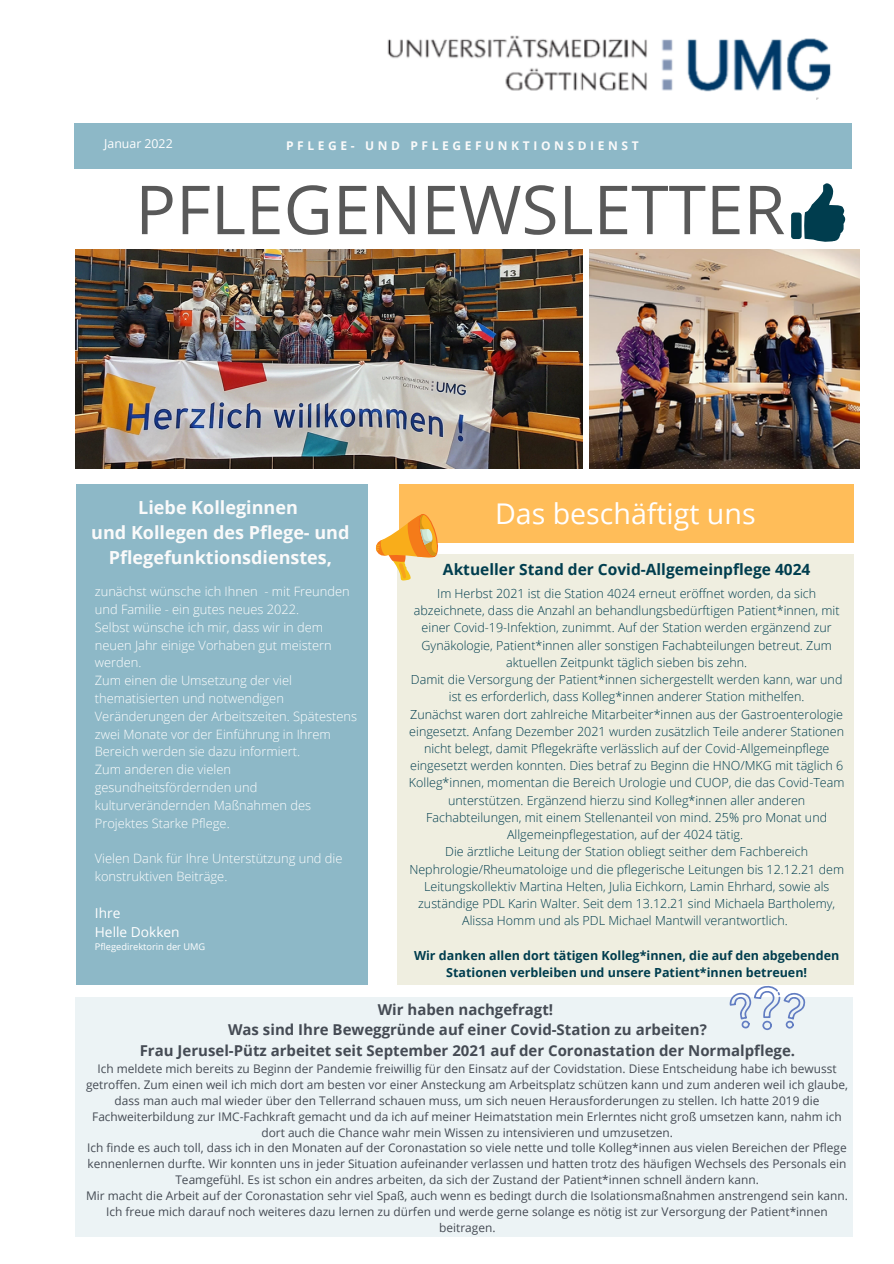
<style>
.page{position:relative;width:894px;height:1264px;background:#fff}
.page>*{position:absolute;margin:0;border:0;box-sizing:border-box;transform-origin:0 0}
.t1{font:67.5px "Open Sans";color:#595959}
.t2{font:28.5px "Open Sans";color:#fff}
.t3{font:700 18px/24.8px "Open Sans";color:#fafafa;text-align:center}
.t4{font:700 15.45px "Open Sans";color:#003d4e}
.t5{font:700 15px "Open Sans";color:#454b54}
.t6{font:13.65px "Open Sans";color:#fff}
.t7{font:300 12.9px/17.9px "Open Sans";color:#fff}
.t8{font:300 12.45px/17.2px "Open Sans";color:#003d4e;text-align:center}
.t9{font:700 12.45px/17.2px "Open Sans";color:#003d4e;text-align:center}
.t10{font:12.3px "Open Sans";color:#fff}
.t11{font:700 12px "Open Sans";letter-spacing:.3em;color:#fafafa}
.t12{font:11.85px/15.9px "Open Sans";color:#454b54;text-align:center}
.t13{font:9.3px "Open Sans";color:#fff}
</style>
<div class="page">
<div style="left:74px;top:123px;width:777px;height:45px;background:#8db8c7"></div>
<div style="left:76px;top:484px;width:291px;height:500px;background:#8db8c7"></div>
<div style="left:76px;top:997px;width:776px;height:240px;background:#ecf3f5"></div>
<div style="left:399px;top:484px;width:454px;height:59px;background:#ffbd59"></div>
<img style="left:387px;top:35px;width:444px;height:65px">
<div style="left:397px;top:554px;width:456px;height:431px;background:#efeee0"></div>
<svg style="left:375px;top:514px;width:63px;height:66px"></svg>
<img style="left:76px;top:249px;width:506px;height:220px">
<img style="left:589px;top:249px;width:270px;height:220px">
<svg style="left:804px;top:183px;width:40px;height:59px"></svg>
<div style="left:790px;top:212px;width:11px;height:27px;background:#003d4e;border-radius:3px"></div>
<svg style="left:729px;top:985px;width:75px;height:45px"></svg>
<p class="t10" style="left:104px;top:135px;width:70px">Januar 2022</p>
<p class="t11" style="left:286px;top:137px;width:354px">PFLEGE- UND PFLEGEFUNKTIONSDIENST</p>
<p class="t1" style="left:135px;top:162px;width:651px">PFLEGENEWSLETTER</p>
<p class="t3" style="left:138px;top:495px;width:161px">Liebe Kolleginnen</p>
<p class="t3" style="left:91px;top:519px;width:260px">und Kollegen des Pflege- und<br>Pflegefunktionsdienstes,</p>
<p class="t7" style="left:95px;top:582px;width:256px">zunächst wünsche ich Ihnen - mit Freunden und Familie - ein gutes neues 2022.</p>
<p class="t7" style="left:95px;top:618px;width:238px">Selbst wünsche ich mir, dass wir in dem neuen Jahr einige Vorhaben gut meistern werden.</p>
<p class="t7" style="left:95px;top:671px;width:263px">Zum einen die Umsetzung der viel thematisierten und notwendigen Veränderungen der Arbeitszeiten. Spätestens zwei Monate vor der Einführung in Ihrem Bereich werden sie dazu informiert.</p>
<p class="t7" style="left:95px;top:760px;width:218px">Zum anderen die vielen gesundheitsfördernden und kulturverändernden Maßnahmen des<br>Projektes Starke Pflege.</p>
<p class="t7" style="left:95px;top:849px;width:249px">Vielen Dank für Ihre Unterstützung und die konstruktiven Beiträge.</p>
<p class="t6" style="left:95px;top:903px;width:27px">Ihre</p>
<p class="t6" style="left:95px;top:922px;width:86px">Helle Dokken</p>
<p class="t13" style="left:95px;top:939px;width:112px">Pflegedirektorin der UMG</p>
<p class="t2" style="left:495px;top:493px;width:262px">Das beschäftigt uns</p>
<p class="t4" style="left:443px;top:558px;width:369px">Aktueller Stand der Covid-Allgemeinpflege 4024</p>
<p class="t8" style="left:414px;top:584px;width:427px">Im Herbst 2021 ist die Station 4024 erneut eröffnet worden, da sich abzeichnete, dass die Anzahl an behandlungsbedürftigen Patient*innen, mit einer Covid-19-Infektion, zunimmt. Auf der Station werden ergänzend zur Gynäkologie, Patient*innen aller sonstigen Fachabteilungen betreut. Zum aktuellen Zeitpunkt täglich sieben bis zehn.</p>
<p class="t8" style="left:411px;top:670px;width:433px">Damit die Versorgung der Patient*innen sichergestellt werden kann, war und ist es erforderlich, dass Kolleg*innen anderer Station mithelfen.</p>
<p class="t8" style="left:409px;top:705px;width:437px">Zunächst waren dort zahlreiche Mitarbeiter*innen aus der Gastroenterologie eingesetzt. Anfang Dezember 2021 wurden zusätzlich Teile anderer Stationen nicht belegt, damit Pflegekräfte verlässlich auf der Covid-Allgemeinpflege eingesetzt werden konnten. Dies betraf zu Beginn die HNO/MKG mit täglich 6<br>Kolleg*innen, momentan die Bereich Urologie und CUOP, die das Covid-Team unterstützen. Ergänzend hierzu sind Kolleg*innen aller anderen Fachabteilungen, mit einem Stellenanteil von mind. 25% pro Monat und Allgemeinpflegestation, auf der 4024 tätig.</p>
<p class="t8" style="left:409px;top:843px;width:436px">Die ärztliche Leitung der Station obliegt seither dem Fachbereich Nephrologie/Rheumatoloige und die pflegerische Leitungen bis 12.12.21 dem Leitungskollektiv Martina Helten, Julia Eichkorn, Lamin Ehrhard, sowie als zuständige PDL Karin Walter. Seit dem 13.12.21 sind Michaela Bartholemy, Alissa Homm und als PDL Michael Mantwill verantwortlich.</p>
<p class="t9" style="left:414px;top:946px;width:427px">Wir danken allen dort tätigen Kolleg*innen, die auf den abgebenden<br>Stationen verbleiben und unsere Patient*innen betreuen!</p>
<p class="t5" style="left:377px;top:998px;width:177px">Wir haben nachgefragt!</p>
<p class="t5" style="left:228px;top:1019px;width:480px">Was sind Ihre Beweggründe auf einer Covid-Station zu arbeiten?</p>
<p class="t5" style="left:140px;top:1040px;width:656px">Frau Jerusel-Pütz arbeitet seit September 2021 auf der Coronastation der Normalpflege.</p>
<p class="t12" style="left:86px;top:1060px;width:763px">Ich meldete mich bereits zu Beginn der Pandemie freiwillig für den Einsatz auf der Covidstation. Diese Entscheidung habe ich bewusst getroffen. Zum einen weil ich mich dort am besten vor einer Ansteckung am Arbeitsplatz schützen kann und zum anderen weil ich glaube, dass man auch mal wieder über den Tellerrand schauen muss, um sich neuen Herausforderungen zu stellen. Ich hatte 2019 die Fachweiterbildung zur IMC-Fachkraft gemacht und da ich auf meiner Heimatstation mein Erlerntes nicht groß umsetzen kann, nahm ich dort auch die Chance wahr mein Wissen zu intensivieren und umzusetzen.</p>
<p class="t12" style="left:87px;top:1139px;width:760px">Ich finde es auch toll, dass ich in den Monaten auf der Coronastation so viele nette und tolle Kolleg*innen aus vielen Bereichen der Pflege kennenlernen durfte. Wir konnten uns in jeder Situation aufeinander verlassen und hatten trotz des häufigen Wechsels des Personals ein<br>Teamgefühl. Es ist schon ein andres arbeiten, da sich der Zustand der Patient*innen schnell ändern kann.</p>
<p class="t12" style="left:86px;top:1187px;width:763px">Mir macht die Arbeit auf der Coronastation sehr viel Spaß, auch wenn es bedingt durch die Isolationsmaßnahmen anstrengend sein kann.<br>Ich freue mich darauf noch weiteres dazu lernen zu dürfen und werde gerne solange es nötig ist zur Versorgung der Patient*innen beitragen.</p>
</div>
